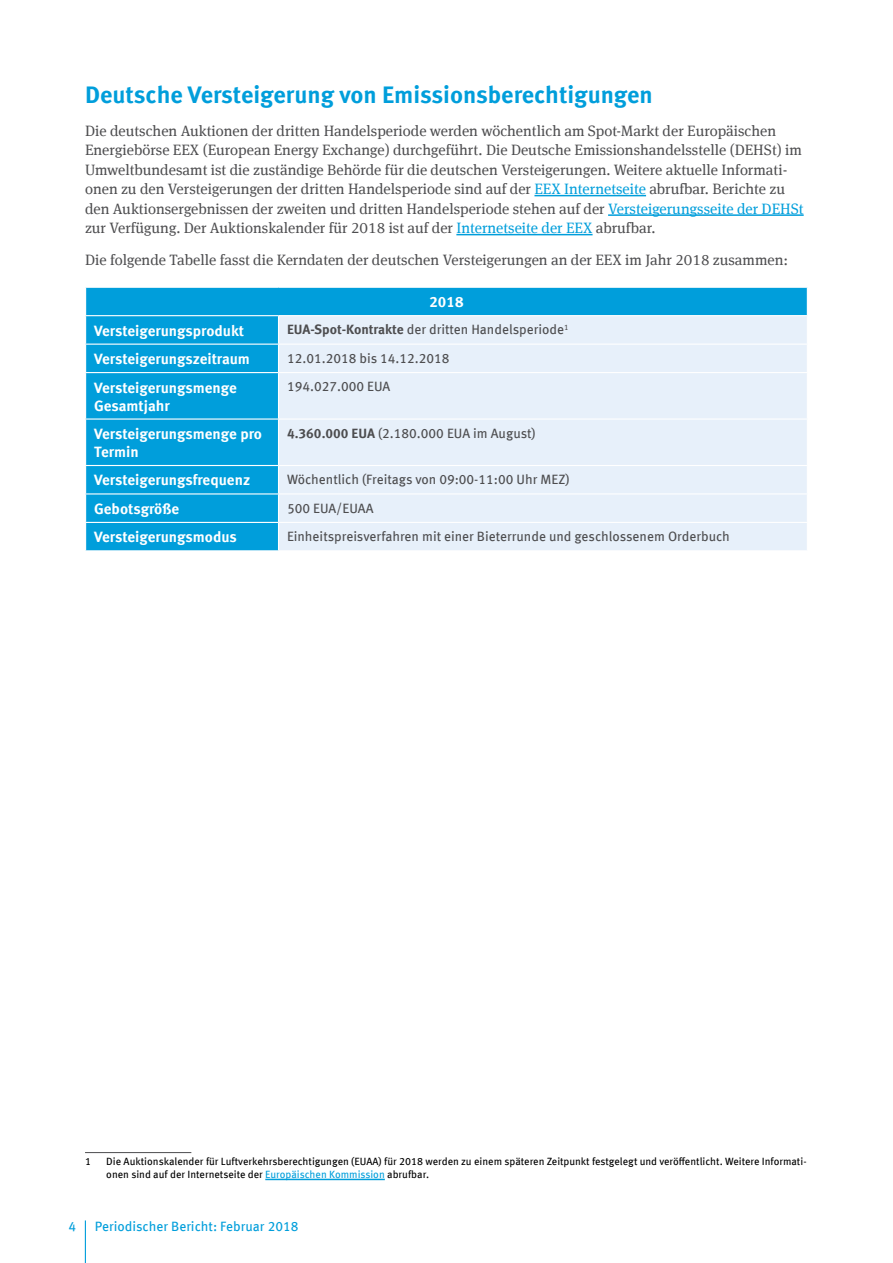
<style>
.page{position:relative;width:893px;height:1263px;background:#fff}
.page>*{position:absolute;margin:0;border:0;box-sizing:border-box;transform-origin:0 0}
.Überschrift_1{font:700 24px "Meta Offc";color:#009edb}
.Fließtext{font:15px/19.5px "Meta Serif Offc";color:#4d4d4f}
.Tabellenkopf{font:700 15px/18px "Meta Offc";color:#fff}
.Tabelle{font:13.5px "Meta Offc";color:#4d4d4f}
.t1{font:13.5px "Meta Offc";color:#009edb}
.Fußnoten{font:10.5px/12.6px "Meta Offc";color:#000}
.s1{color:#009edb}
.s2{font-weight:700}
</style>
<div class="page">
<hr style="left:85px;top:1220px;width:1px;height:43px;background:#009edb">
<hr style="left:534px;top:195px;width:112px;height:1px;background:#009edb">
<hr style="left:608px;top:214px;width:196px;height:2px;background:#009edb">
<hr style="left:456px;top:234px;width:137px;height:1px;background:#009edb">
<div style="left:86px;top:288px;width:721px;height:262px;background:#009edb"></div>
<div style="left:279px;top:316px;width:528px;height:234px;background:#e7f0fa"></div>
<hr style="left:85px;top:315px;width:194px;height:1px;background:#fff">
<hr style="left:279px;top:315px;width:529px;height:1px;background:#fff">
<hr style="left:85px;top:344px;width:194px;height:1px;background:#fff">
<hr style="left:279px;top:344px;width:529px;height:1px;background:#fff">
<svg style="left:278px;top:316px;width:1px;height:56px"></svg>
<hr style="left:85px;top:372px;width:194px;height:1px;background:#fff">
<hr style="left:279px;top:372px;width:529px;height:1px;background:#fff">
<hr style="left:278px;top:373px;width:1px;height:45px;background:#fff">
<hr style="left:85px;top:418px;width:194px;height:2px;background:#fff">
<hr style="left:279px;top:418px;width:529px;height:2px;background:#fff">
<hr style="left:278px;top:420px;width:1px;height:45px;background:#fff">
<hr style="left:85px;top:465px;width:194px;height:1px;background:#fff">
<hr style="left:279px;top:465px;width:529px;height:1px;background:#fff">
<hr style="left:85px;top:493px;width:194px;height:1px;background:#fff">
<hr style="left:279px;top:493px;width:529px;height:1px;background:#fff">
<hr style="left:85px;top:522px;width:194px;height:1px;background:#fff">
<hr style="left:279px;top:522px;width:529px;height:1px;background:#fff">
<svg style="left:278px;top:466px;width:1px;height:84px"></svg>
<hr style="left:85px;top:1152px;width:106px;height:1px;background:#4d4d4f">
<hr style="left:265px;top:1179px;width:120px;height:1px;background:#009edb">
<h1 class="Überschrift_1" style="left:85px;top:81px;width:569px">Deutsche Versteigerung von Emissionsberechtigungen</h1>
<p class="Fließtext" style="left:85px;top:121px;width:720px">Die deutschen Auktionen der dritten Handelsperiode werden wöchentlich am Spot-Markt der Europäischen Energiebörse EEX (European Energy Exchange) durchgeführt. Die Deutsche Emissionshandelsstelle (DEHSt) im Umweltbundesamt ist die zuständige Behörde für die deutschen Versteigerungen. Weitere aktuelle Informati&shy;onen zu den Versteigerungen der dritten Handelsperiode sind auf der <span class="s1">EEX Internetseite</span> abrufbar. Berichte zu den Auktionsergebnissen der zweiten und dritten Handelsperiode stehen auf der <span class="s1">Versteigerungsseite der DEHSt </span>zur Verfügung. Der Auktionskalender für 2018 ist auf der <span class="s1">Internetseite der EEX</span> abrufbar.</p>
<p class="Fließtext" style="left:85px;top:251px;width:710px">Die folgende Tabelle fasst die Kerndaten der deutschen Versteigerungen an der EEX im Jahr 2018 zusammen:<sup>1</sup></p>
<p class="Tabellenkopf" style="left:429px;top:293px;width:36px">2018</p>
<p class="Tabellenkopf" style="left:94px;top:322px;width:152px">Versteigerungsprodukt</p>
<p class="Tabelle" style="left:287px;top:322px;width:283px"><span class="s2">EUA-Spot-Kontrakte</span> der dritten Handelsperiode<sup>1</sup></p>
<p class="Tabellenkopf" style="left:94px;top:350px;width:157px">Versteigerungszeitraum</p>
<p class="Tabelle" style="left:287px;top:350px;width:164px">12.01.2018 bis 14.12.2018</p>
<p class="Tabellenkopf" style="left:94px;top:379px;width:144px">Versteigerungsmenge<br>Gesamtjahr</p>
<p class="Tabelle" style="left:287px;top:379px;width:105px">194.027.000 EUA</p>
<p class="Tabellenkopf" style="left:94px;top:425px;width:169px">Versteigerungsmenge pro<br>Termin</p>
<p class="Tabelle" style="left:287px;top:425px;width:250px"><span class="s2">4.360.000 EUA</span> (2.180.000 EUA im August)</p>
<p class="Tabellenkopf" style="left:94px;top:472px;width:158px">Versteigerungsfrequenz</p>
<p class="Tabelle" style="left:287px;top:472px;width:284px">Wöchentlich (Freitags von 09:00-11:00 Uhr MEZ)</p>
<p class="Tabellenkopf" style="left:94px;top:500px;width:87px">Gebotsgröße</p>
<p class="Tabelle" style="left:287px;top:500px;width:88px">500 EUA/EUAA</p>
<p class="Tabellenkopf" style="left:94px;top:529px;width:144px">Versteigerungsmodus</p>
<p class="Tabelle" style="left:287px;top:529px;width:444px">Einheitspreisverfahren mit einer Bieterrunde und geschlossenem Orderbuch</p>
<p class="Fußnoten" style="left:85px;top:1155px;width:7px">1</p>
<p class="Fußnoten" style="left:106px;top:1155px;width:702px">Die Auktionskalender für Luftverkehrsberechtigungen (EUAA) für 2018 werden zu einem späteren Zeitpunkt festgelegt und veröffentlicht. Weitere Informati&shy;onen sind auf der Internetseite der <span class="s1">Europäischen Kommission</span> abrufbar.</p>
<p class="t1" style="left:68px;top:1218px;width:9px">4</p>
<p class="t1" style="left:95px;top:1218px;width:205px">Periodischer Bericht: Februar 2018</p>
</div>
